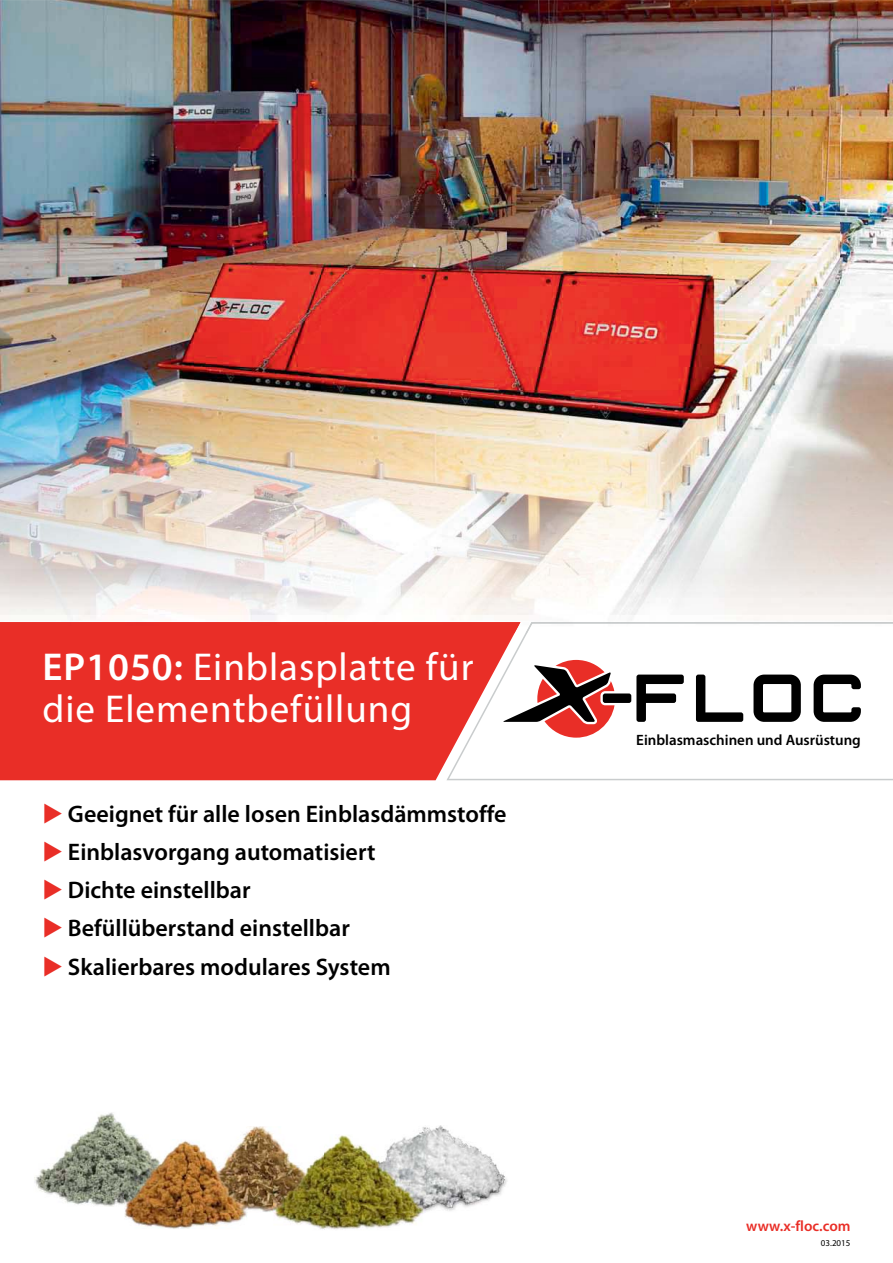
<style>
.page{position:relative;width:893px;height:1263px;background:#fff}
.page>*{position:absolute;margin:0;border:0;box-sizing:border-box;transform-origin:0 0}
.t1{font:39px/42px "Myriad Pro";letter-spacing:.025em;color:#fff}
.t2{font:600 24px/38.2px "Myriad Pro";color:#000}
.t3{font:600 15px "Myriad Pro";color:#000}
.t4{font:600 15px "Myriad Pro";color:#e92e27}
.t5{font:9px "Myriad Pro";color:#000}
.s1{font-weight:600}
</style>
<div class="page">
<div style="left:0;top:633px;width:446px;height:147px;background:#e92e27"></div>
<svg style="left:446px;top:633px;width:447px;height:147px"></svg>
<img style="left:0;top:0;width:840px;height:623px">
<img style="left:840px;top:0;width:53px;height:620px">
<div style="left:0;top:622px;width:520px;height:11px;background:#e92e27"></div>
<img style="left:525px;top:622px;width:368px;height:11px">
<img style="left:419px;top:1125px;width:88px;height:87px">
<img style="left:242px;top:1126px;width:31px;height:86px">
<img style="left:34px;top:1112px;width:105px;height:95px">
<img style="left:124px;top:1141px;width:123px;height:88px">
<img style="left:201px;top:1140px;width:46px;height:72px">
<img style="left:124px;top:1140px;width:62px;height:67px">
<img style="left:273px;top:1135px;width:152px;height:95px">
<img style="left:368px;top:1134px;width:57px;height:78px">
<img style="left:273px;top:1135px;width:50px;height:77px">
<h1 class="t1" style="left:42px;top:648px;width:432px"><span class="s1">EP1050:</span> Einblasplatte für die Elementbefüllung</h1>
<p class="t2" style="left:68px;top:796px;width:440px">Geeignet für alle losen Einblasdämmstoffe<br>Einblasvorgang automatisiert<br>Dichte einstellbar<br>Befüllüberstand einstellbar<br>Skalierbares modulares System</p>
<p class="t3" style="left:636px;top:734px;width:226px">Einblasmaschinen und Ausrüstung</p>
<p class="t4" style="left:746px;top:1220px;width:106px">www.x-floc.com</p>
<p class="t5" style="left:821px;top:1240px;width:31px">03.2015</p>
</div>
